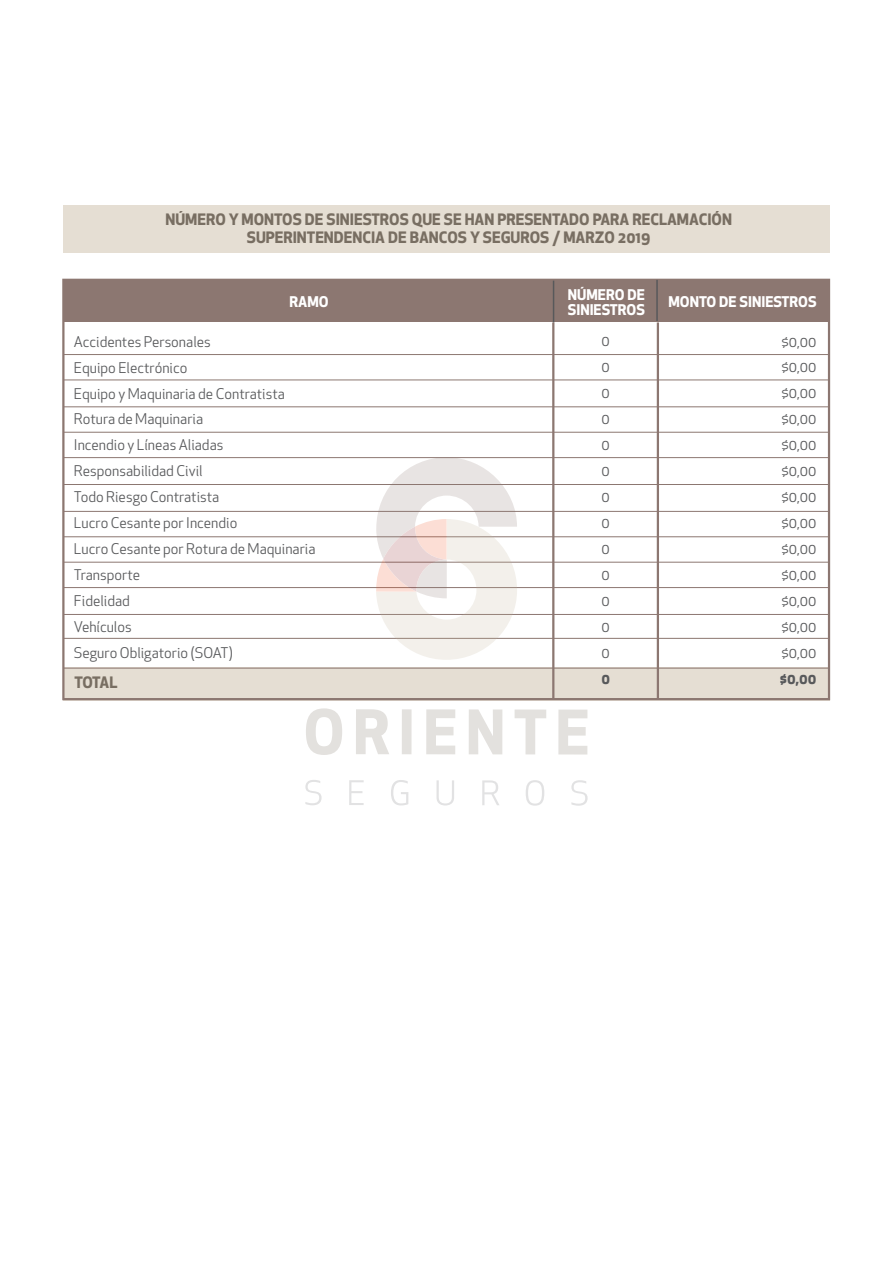
<style>
.page{position:relative;width:893px;height:1263px;background:#fff}
.page>*{position:absolute;margin:0;border:0;box-sizing:border-box;transform-origin:0 0}
.t1{font:700 15.45px/18.5px "Apex New";color:#786e62;text-align:center}
.t2{font:14.4px/26px "Apex New";color:#58595b;text-align:justify}
.t3{font:700 14.4px/15px "Apex New";color:#fff}
.t4{font:700 14.4px "Apex New";color:#58595b}
</style>
<div class="page">
<div style="left:63px;top:280px;width:766px;height:42px;background:#8c7771"></div>
<div style="left:63px;top:667px;width:766px;height:34px;background:#e5ded3"></div>
<div style="left:63px;top:205px;width:767px;height:48px;background:#e5ded3"></div>
<div style="left:62px;top:279px;width:768px;height:421px;border:2px solid #8c7771"></div>
<hr style="left:63px;top:668px;width:765px;height:1px;background:#8c7771">
<hr style="left:63px;top:638px;width:765px;height:1px;background:#8c7771">
<hr style="left:63px;top:614px;width:765px;height:1px;background:#8c7771">
<hr style="left:63px;top:587px;width:765px;height:1px;background:#8c7771">
<hr style="left:63px;top:562px;width:765px;height:1px;background:#8c7771">
<hr style="left:63px;top:536px;width:765px;height:1px;background:#8c7771">
<hr style="left:63px;top:511px;width:765px;height:1px;background:#8c7771">
<hr style="left:63px;top:484px;width:765px;height:1px;background:#8c7771">
<hr style="left:63px;top:457px;width:765px;height:1px;background:#8c7771">
<hr style="left:63px;top:432px;width:765px;height:1px;background:#8c7771">
<hr style="left:63px;top:406px;width:765px;height:1px;background:#8c7771">
<hr style="left:63px;top:379px;width:765px;height:1px;background:#8c7771">
<hr style="left:63px;top:354px;width:765px;height:1px;background:#8c7771">
<hr style="left:552px;top:322px;width:2px;height:377px;background:#8c7771">
<hr style="left:553px;top:281px;width:1px;height:41px;background:#58595b">
<hr style="left:657px;top:322px;width:2px;height:377px;background:#8c7771">
<hr style="left:656px;top:280px;width:2px;height:41px;background:#58595b">
<svg style="left:306px;top:708px;width:36px;height:47px"></svg>
<svg style="left:356px;top:709px;width:33px;height:45px"></svg>
<div style="left:402px;top:709px;width:10px;height:45px;background:#e3e1de"></div>
<svg style="left:426px;top:709px;width:29px;height:45px"></svg>
<svg style="left:469px;top:709px;width:33px;height:45px"></svg>
<svg style="left:515px;top:709px;width:31px;height:45px"></svg>
<svg style="left:558px;top:709px;width:29px;height:45px"></svg>
<svg style="left:376px;top:457px;width:141px;height:203px"></svg>
<svg style="left:305px;top:780px;width:17px;height:25px"></svg>
<svg style="left:349px;top:780px;width:15px;height:25px"></svg>
<svg style="left:391px;top:780px;width:17px;height:25px"></svg>
<svg style="left:436px;top:780px;width:18px;height:25px"></svg>
<svg style="left:482px;top:780px;width:17px;height:25px"></svg>
<svg style="left:526px;top:780px;width:18px;height:26px"></svg>
<svg style="left:571px;top:780px;width:17px;height:26px"></svg>
<p class="t1" style="left:165px;top:209px;width:568px">NÚMERO Y MONTOS DE SINIESTROS QUE SE HAN PRESENTADO PARA RECLAMACIÓN<br>SUPERINTENDENCIA DE BANCOS Y SEGUROS / MARZO 2019</p>
<p class="t3" style="left:289px;top:293px;width:41px">RAMO</p>
<p class="t2" style="left:74px;top:328px;width:243px;text-align:left">Accidentes Personales<br>Equipo Electrónico<br>Equipo y Maquinaria de Contratista<br>Rotura de Maquinaria<br>Incendio y Líneas Aliadas<br>Responsabilidad Civil<br>Todo Riesgo Contratista<br>Lucro Cesante por Incendio<br>Lucro Cesante por Rotura de Maquinaria<br>Transporte<br>Fidelidad<br>Vehículos<br>Seguro Obligatorio (SOAT)</p>
<p class="t1" style="left:74px;top:673px;width:44px">TOTAL</p>
<p class="t3" style="left:568px;top:286px;width:79px">NÚMERO DE<br>SINIESTROS</p>
<p class="t3" style="left:668px;top:293px;width:150px">MONTO DE SINIESTROS</p>
<p class="t2" style="left:601px;top:328px;width:10px">0<br>0<br>0<br>0<br>0<br>0<br>0<br>0<br>0<br>0<br>0<br>0<br>0</p>
<p class="t4" style="left:601px;top:668px;width:10px">0</p>
<p class="t2" style="left:781px;top:328px;width:37px">$0,00 $0,00 $0,00 $0,00 $0,00 $0,00 $0,00 $0,00 $0,00 $0,00 $0,00 $0,00 $0,00</p>
<p class="t4" style="left:780px;top:668px;width:38px">$0,00</p>
</div>
